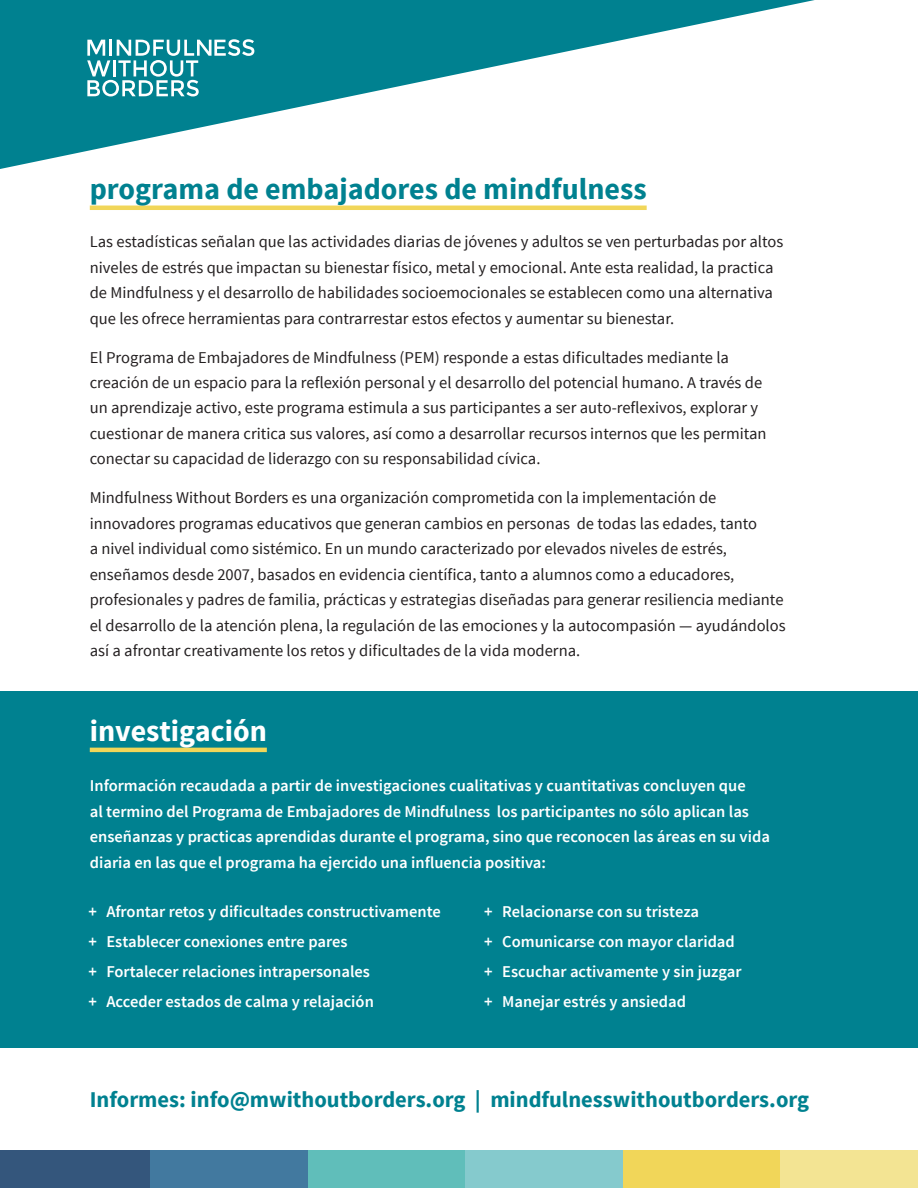
<style>
.page{position:relative;width:918px;height:1188px;background:#fff}
.page>*{position:absolute;margin:0;border:0;box-sizing:border-box;transform-origin:0 0}
.t1{font:700 30px "Source Sans Pro";color:#008190}
.t2{font:700 30px "Source Sans Pro";color:#fff}
.t3{font:700 22.5px "Source Sans Pro";color:#008190}
.t4{font:16.5px/25.5px "Source Sans Pro";color:#231f20}
.t5{font:600 16.5px/30px "Source Sans Pro";color:#fff}
</style>
<div class="page">
<div style="left:0;top:692px;width:918px;height:356px;background:#008190"></div>
<svg style="left:0;top:0;width:815px;height:169px"></svg>
<div style="left:70px;top:22px;width:199px;height:54px;background:#008190"></div>
<svg style="left:87px;top:39px;width:167px;height:57px"></svg>
<div style="left:0;top:1151px;width:151px;height:37px;background:#34567c"></div>
<div style="left:151px;top:1151px;width:157px;height:37px;background:#42799f"></div>
<div style="left:308px;top:1151px;width:158px;height:37px;background:#60beba"></div>
<div style="left:466px;top:1151px;width:157px;height:37px;background:#85cacd"></div>
<div style="left:623px;top:1151px;width:158px;height:37px;background:#f1d659"></div>
<div style="left:781px;top:1151px;width:137px;height:37px;background:#f3e493"></div>
<hr style="left:90px;top:206px;width:557px;height:4px;background:#f1d659">
<hr style="left:90px;top:748px;width:177px;height:4px;background:#f1d659">
<h1 class="t1" style="left:90px;top:170px;width:558px">programa de embajadores de mindfulness</h1>
<p class="t4" style="left:90px;top:229px;width:695px">Las estadísticas señalan que las actividades diarias de jóvenes y adultos se ven perturbadas por altos niveles de estrés que impactan su bienestar físico, metal y emocional. Ante esta realidad, la practica de Mindfulness y el desarrollo de habilidades socioemocionales se establecen como una alternativa que les ofrece herramientas para contrarrestar estos efectos y aumentar su bienestar.</p>
<p class="t4" style="left:90px;top:345px;width:678px">El Programa de Embajadores de Mindfulness (PEM) responde a estas dificultades mediante la creación de un espacio para la reflexión personal y el desarrollo del potencial humano. A través de un aprendizaje activo, este programa estimula a sus participantes a ser auto-reflexivos, explorar y cuestionar de manera critica sus valores, así como a desarrollar recursos internos que les permitan conectar su capacidad de liderazgo con su responsabilidad cívica.</p>
<p class="t4" style="left:90px;top:486px;width:697px">Mindfulness Without Borders es una organización comprometida con la implementación de innovadores programas educativos que generan cambios en personas de todas las edades, tanto<br>a nivel individual como sistémico. En un mundo caracterizado por elevados niveles de estrés, enseñamos desde 2007, basados en evidencia científica, tanto a alumnos como a educadores, profesionales y padres de familia, prácticas y estrategias diseñadas para generar resiliencia mediante el desarrollo de la atención plena, la regulación de las emociones y la autocompasión — ayudándolos así a afrontar creativamente los retos y dificultades de la vida moderna.</p>
<h1 class="t2" style="left:90px;top:712px;width:179px">investigación</h1>
<p class="t5" style="left:90px;top:773px;width:682px;line-height:25.5px">Información recaudada a partir de investigaciones cualitativas y cuantitativas concluyen que<br>al termino del Programa de Embajadores de Mindfulness los participantes no sólo aplican las enseñanzas y practicas aprendidas durante el programa, sino que reconocen las áreas en su vida diaria en las que el programa ha ejercido una influencia positiva:</p>
<p class="t5" style="left:88px;top:897px;width:354px">+ Afrontar retos y dificultades constructivamente + Establecer conexiones entre pares<br>+ Fortalecer relaciones intrapersonales<br>+ Acceder estados de calma y relajación</p>
<p class="t5" style="left:484px;top:897px;width:259px">+ Relacionarse con su tristeza<br>+ Comunicarse con mayor claridad + Escuchar activamente y sin juzgar + Manejar estrés y ansiedad</p>
<h2 class="t3" style="left:90px;top:1085px;width:721px">Informes: info@mwithoutborders.org | mindfulnesswithoutborders.org</h2>
</div>
